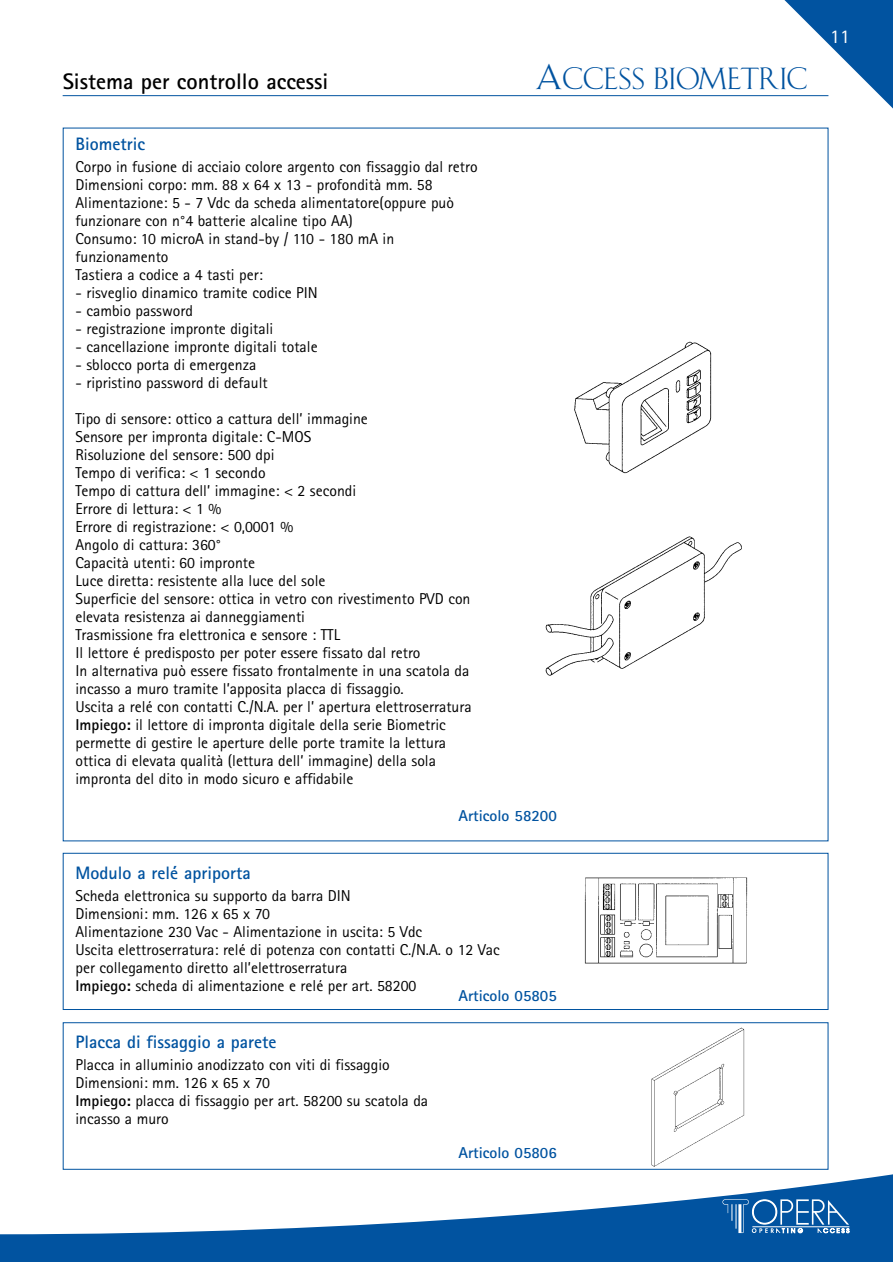
<style>
.page{position:relative;width:893px;height:1262px;background:#fff}
.page>*{position:absolute;margin:0;border:0;box-sizing:border-box;transform-origin:0 0}
.t1{font:31.5px "Au Bauer Text Initials";letter-spacing:.04em;color:#0153a0}
.t2{font:700 22.5px "Rotis Sans Serif";color:#000}
.t3{font:19.5px "Rotis Sans Serif";color:#fff}
.t4{font:700 18px "Rotis Sans Serif";color:#0153a0}
.t5{font:15.75px/18px "Rotis Sans Serif";color:#000}
.t6{font:700 15.75px "Rotis Sans Serif";color:#0153a0}
.s1{font-weight:700}
</style>
<div class="page">
<svg style="left:0;top:1174px;width:892px;height:87px"></svg>
<svg style="left:772px;top:0;width:120px;height:108px"></svg>
<hr style="left:63px;top:95px;width:765px;height:1px;background:#0153a0">
<svg style="left:722px;top:1199px;width:127px;height:34px;background:#3b7ab5"></svg>
<img style="left:574px;top:341px;width:138px;height:133px">
<img style="left:545px;top:536px;width:197px;height:140px">
<img style="left:584px;top:877px;width:164px;height:87px">
<div style="left:63px;top:852px;width:765px;height:158px;border:1px solid #0153a0"></div>
<img style="left:651px;top:1027px;width:94px;height:140px">
<div style="left:63px;top:1022px;width:765px;height:147px;border:1px solid #0153a0"></div>
<h2 class="t2" style="left:63px;top:74px;width:267px">Sistema per controllo accessi</h2>
<h1 class="t1" style="left:536px;top:60px;width:273px">Access biometric</h1>
<p class="t4" style="left:75px;top:137px;width:71px">Biometric</p>
<p class="t5" style="left:75px;top:159px;width:403px">Corpo in fusione di acciaio colore argento con fissaggio dal retro Dimensioni corpo: mm. 88 x 64 x 13 - profondità mm. 58<br>Alimentazione: 5 - 7 Vdc da scheda alimentatore(oppure può funzionare con n°4 batterie alcaline tipo AA)<br>Consumo: 10 microA in stand-by / 110 - 180 mA in funzionamento<br>Tastiera a codice a 4 tasti per:</p>
<p class="t5" style="left:75px;top:285px;width:244px">- risveglio dinamico tramite codice PIN</p>
<p class="t5" style="left:75px;top:303px;width:119px">- cambio password</p>
<p class="t5" style="left:75px;top:321px;width:199px">- registrazione impronte digitali</p>
<p class="t5" style="left:75px;top:339px;width:244px">- cancellazione impronte digitali totale</p>
<p class="t5" style="left:75px;top:357px;width:182px">- sblocco porta di emergenza</p>
<p class="t5" style="left:75px;top:375px;width:194px">- ripristino password di default</p>
<p class="t5" style="left:75px;top:411px;width:398px">Tipo di sensore: ottico a cattura dell’ immagine<br>Sensore per impronta digitale: C-MOS<br>Risoluzione del sensore: 500 dpi<br>Tempo di verifica: &lt; 1 secondo<br>Tempo di cattura dell’ immagine: &lt; 2 secondi<br>Errore di lettura: &lt; 1 %<br>Errore di registrazione: &lt; 0,0001 %<br>Angolo di cattura: 360°<br>Capacità utenti: 60 impronte<br>Luce diretta: resistente alla luce del sole<br>Superficie del sensore: ottica in vetro con rivestimento PVD con elevata resistenza ai danneggiamenti<br>Trasmissione fra elettronica e sensore : TTL<br>Il lettore é predisposto per poter essere fissato dal retro<br>In alternativa può essere fissato frontalmente in una scatola da incasso a muro tramite l’apposita placca di fissaggio.<br>Uscita a relé con contatti C./N.A. per l’ apertura elettroserratura <span class="s1">Impiego:</span> il lettore di impronta digitale della serie Biometric permette di gestire le aperture delle porte tramite la lettura ottica di elevata qualità (lettura dell’ immagine) della sola impronta del dito in modo sicuro e affidabile</p>
<p class="t6" style="left:458px;top:810px;width:100px">Articolo 58200</p>
<p class="t4" style="left:75px;top:866px;width:177px">Modulo a relé apriporta</p>
<p class="t5" style="left:75px;top:888px;width:426px">Scheda elettronica su supporto da barra DIN<br>Dimensioni: mm. 126 x 65 x 70<br>Alimentazione 230 Vac - Alimentazione in uscita: 5 Vdc<br>Uscita elettroserratura: relé di potenza con contatti C./N.A. o 12 Vac per collegamento diretto all’elettroserratura<br><span class="s1">Impiego:</span> scheda di alimentazione e relé per art. 58200</p>
<p class="t6" style="left:458px;top:990px;width:100px">Articolo 05805</p>
<p class="t4" style="left:75px;top:1035px;width:203px">Placca di fissaggio a parete</p>
<p class="t5" style="left:75px;top:1057px;width:354px">Placca in alluminio anodizzato con viti di fissaggio Dimensioni: mm. 126 x 65 x 70<br><span class="s1">Impiego:</span> placca di fissaggio per art. 58200 su scatola da incasso a muro</p>
<p class="t6" style="left:458px;top:1147px;width:100px">Articolo 05806</p>
<p class="t3" style="left:830px;top:30px;width:21px">11</p>
</div>
